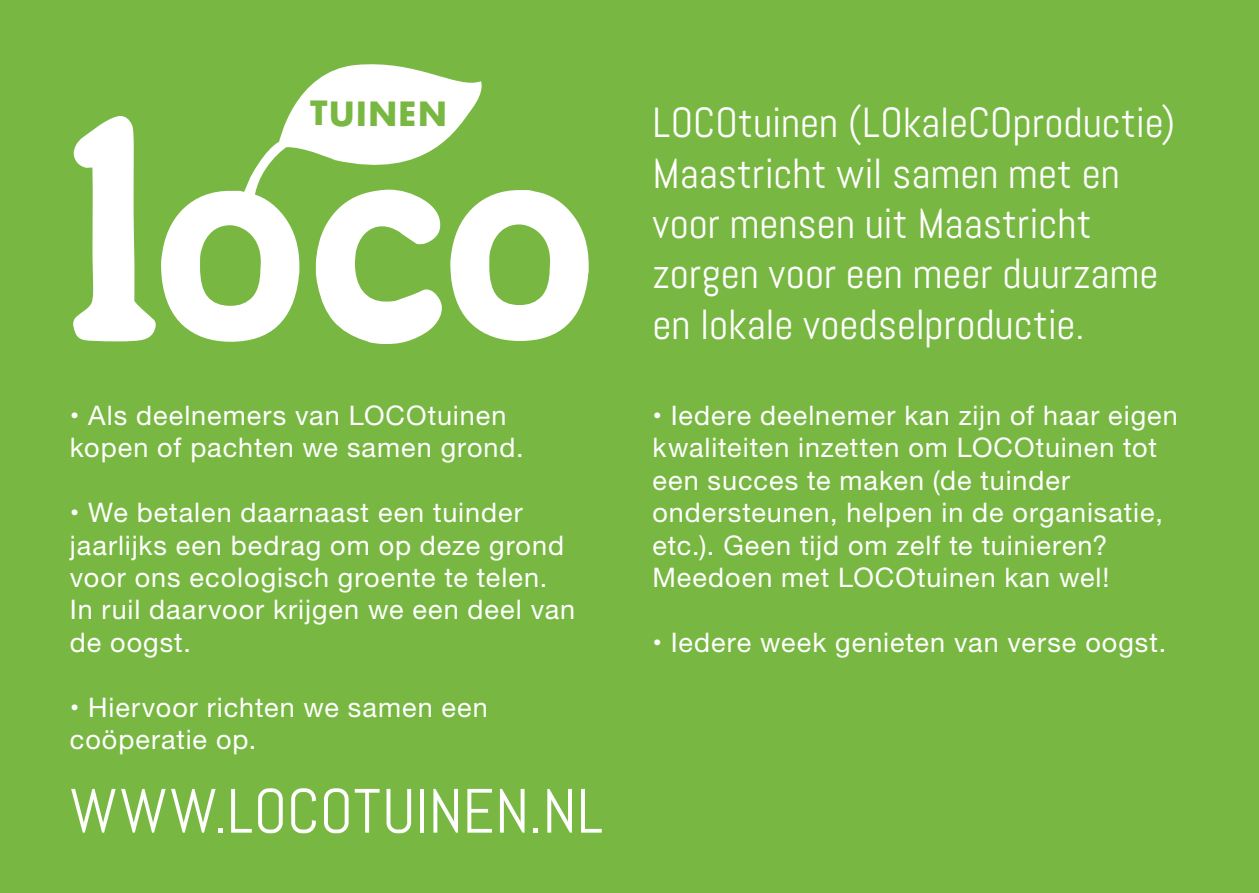
<style>
.page{position:relative;width:1259px;height:893px;background:#78b842}
.page>*{position:absolute;margin:0;border:0;box-sizing:border-box;transform-origin:0 0}
.t1{font:62.4px "Abel";letter-spacing:.005em;color:#fff}
.t2{font:42px/50.4px "Abel";color:#fff}
.t3{font:700 32.4px "Futura CE";letter-spacing:.045em;color:#78b842}
.t4{font:27px/32.4px "Helvetica Neue";letter-spacing:.035em;color:#fff}
</style>
<div class="page">
<svg style="left:73px;top:64px;width:516px;height:280px"></svg>
<p class="t3" style="left:310px;top:89px;width:138px">TUINEN</p>
<p class="t4" style="left:70px;top:401px;width:455px">• Als deelnemers van LOCOtuinen kopen of pachten we samen grond.</p>
<p class="t4" style="left:70px;top:498px;width:507px">• We betalen daarnaast een tuinder jaarlijks een bedrag om op deze grond voor ons ecologisch groente te telen.<br>In ruil daarvoor krijgen we een deel van de oogst.</p>
<p class="t4" style="left:70px;top:692px;width:419px">• Hiervoor richten we samen een coöperatie op.</p>
<h1 class="t1" style="left:70px;top:771px;width:534px">WWW.LOCOTUINEN.NL</h1>
<h2 class="t2" style="left:652px;top:98px;width:524px">LOCOtuinen (LOkaleCOproductie)<br>Maastricht wil samen met en voor mensen uit Maastricht zorgen voor een meer duurzame en lokale voedselproductie.</h2>
<p class="t4" style="left:652px;top:401px;width:527px">• Iedere deelnemer kan zijn of haar eigen kwaliteiten inzetten om LOCOtuinen tot een succes te maken (de tuinder ondersteunen, helpen in de organisatie, etc.). Geen tijd om zelf te tuinieren?<br>Meedoen met LOCOtuinen kan wel!</p>
<p class="t4" style="left:652px;top:628px;width:515px">• Iedere week genieten van verse oogst.</p>
</div>
